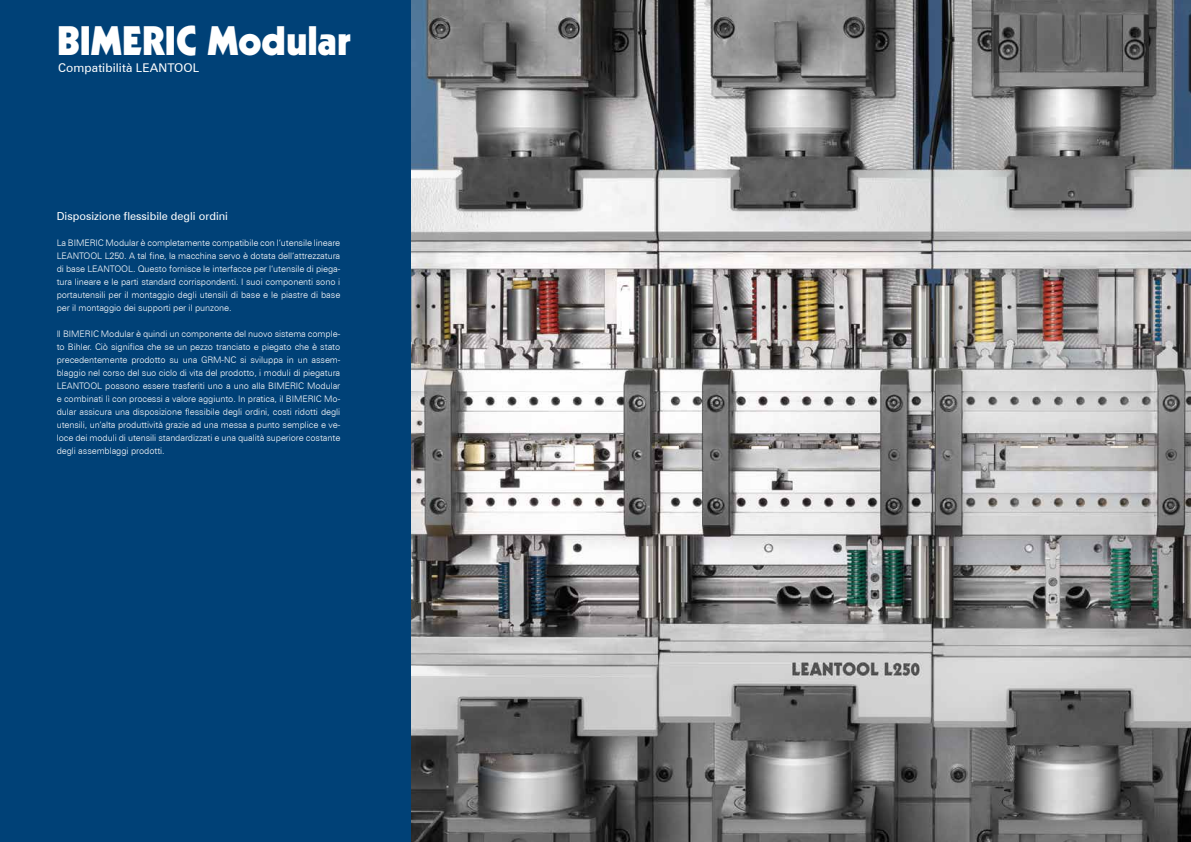
<style>
.page{position:relative;width:1191px;height:842px;background:#fff}
.page>*{position:absolute;margin:0;border:0;box-sizing:border-box;transform-origin:0 0}
.t1{font:900 40px "Kabel";color:#fff}
.t2{font:12px "Zurich BT";letter-spacing:.01em;color:#fff}
.t3{font:11px "Zurich BT";color:#fff}
.t4{font:300 9px/13px "Zurich BT";letter-spacing:-.01em;color:#fff;text-align:justify}
</style>
<div class="page">
<div style="left:0;top:0;width:411px;height:842px;background:#004177"></div>
<img style="left:411px;top:0;width:780px;height:842px">
<h1 class="t1" style="left:57px;top:15px;width:296px">BIMERIC Modular</h1>
<h2 class="t2" style="left:58px;top:60px;width:143px">Compatibilità LEANTOOL</h2>
<p class="t3" style="left:57px;top:210px;width:173px">Disposizione flessibile degli ordini</p>
<p class="t4" style="left:57px;top:237px;width:285px">La BIMERIC Modular è completamente compatibile con l‘utensile lineare LEANTOOL L250. A tal fine, la macchina servo è dotata dell‘attrezzatura di base LEANTOOL. Questo fornisce le interfacce per l‘utensile di piega&shy;tura lineare e le parti standard corrispondenti. I suoi componenti sono i portautensili per il montaggio degli utensili di base e le piastre di base per il montaggio dei supporti per il punzone.</p>
<p class="t4" style="left:57px;top:328px;width:285px">Il BIMERIC Modular è quindi un componente del nuovo sistema comple&shy;to Bihler. Ciò significa che se un pezzo tranciato e piegato che è stato precedentemente prodotto su una GRM-NC si sviluppa in un assem&shy;blaggio nel corso del suo ciclo di vita del prodotto, i moduli di piegatura LEANTOOL possono essere trasferiti uno a uno alla BIMERIC Modular e combinati lì con processi a valore aggiunto. In pratica, il BIMERIC Mo&shy;dular assicura una disposizione flessibile degli ordini, costi ridotti degli utensili, un‘alta produttività grazie ad una messa a punto semplice e ve&shy;loce dei moduli di utensili standardizzati e una qualità superiore costante degli assemblaggi prodotti.</p>
</div>
